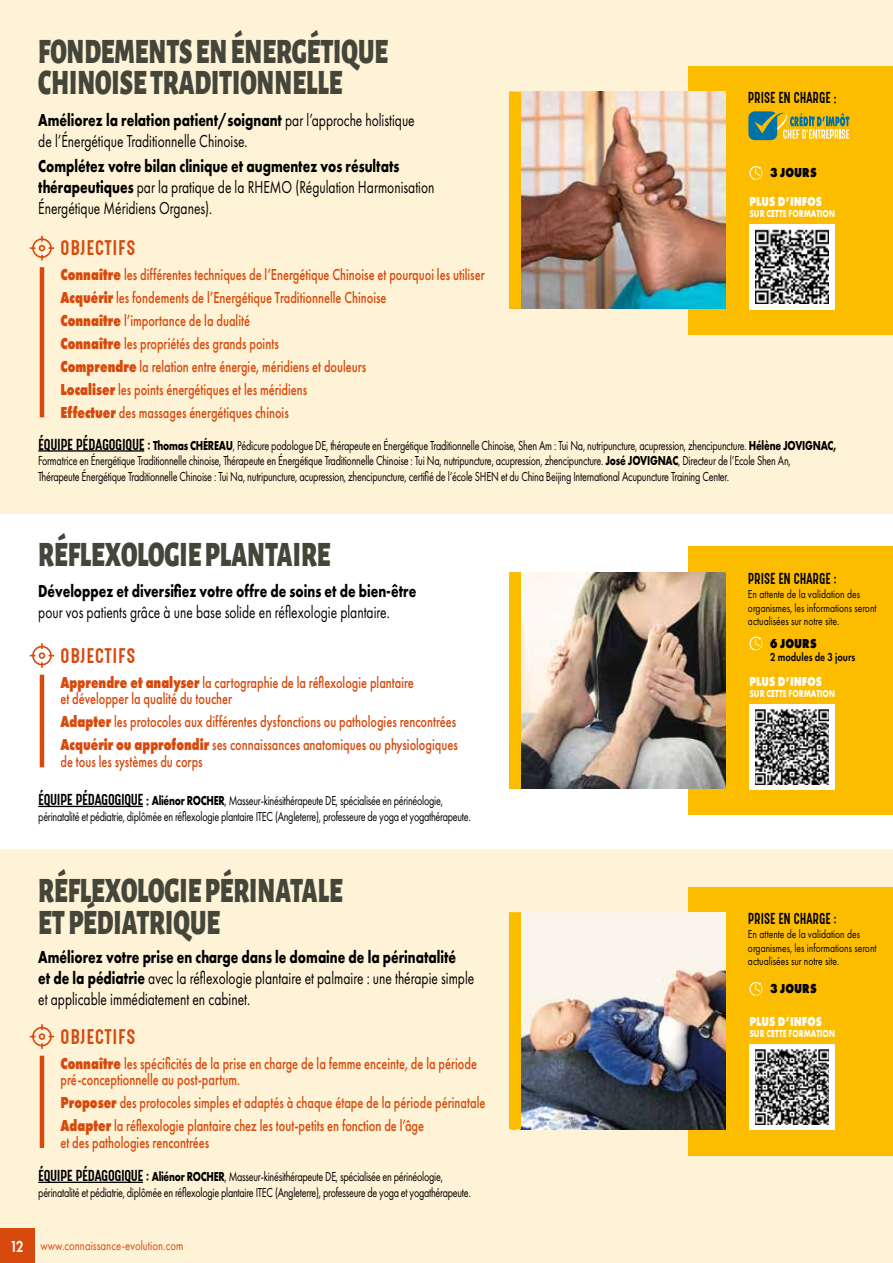
<style>
.page{position:relative;width:893px;height:1263px;background:#fff}
.page>*{position:absolute;margin:0;border:0;box-sizing:border-box;transform-origin:0 0}
.t1{font:900 36px/31.5px "Alegreya Sans";color:#44463a;scale:.7 1}
.t2{font:18px/21px "Futura PT";color:#000;scale:.75 1}
.t3{font:700 18px "Futura PT";color:#000;scale:.75 1}
.t4{font:18px "Gotcha Gothic";letter-spacing:.05em;color:#d7490c}
.t5{font:500 16.5px/23px "Futura PT";color:#d7490c;scale:.75 1}
.t6{font:13.5px/15.8px "Futura PT";letter-spacing:-.02em;color:#000;scale:.75 1}
.t7{font:13.5px "Gotcha Gothic";color:#000;scale:.9 1}
.t8{font:800 13.5px "Futura PT";color:#fff;scale:.75 1}
.t9{font:13.5px "Futura PT";color:#d7490c;scale:.8 1}
.t10{font:800 13.5px "Futura PT";color:#000;scale:.8 1}
.t11{font:12px/13.5px "Futura PT";color:#000;scale:.8 1}
.t12{font:600 12px "Futura PT";color:#000;scale:.8 1}
.t13{font:700 10.5px "Futura PT";color:#fff;scale:.75 1}
.s1{font-weight:700}
.s2{font-weight:800}
.s3{font-family:"Gotcha Gothic"}
.s4{font-weight:600;font-size:16.5px;color:#fff}
</style>
<div class="page">
<hr style="left:892px;top:731px;width:1px;height:532px;background:#fff3d7">
<div style="left:0;top:0;width:893px;height:513px;background:#fff3d7"></div>
<div style="left:0;top:849px;width:893px;height:414px;background:#fff3d7"></div>
<svg style="left:30px;top:236px;width:24px;height:24px"></svg>
<svg style="left:30px;top:643px;width:24px;height:25px"></svg>
<svg style="left:30px;top:1024px;width:24px;height:25px"></svg>
<hr style="left:40px;top:267px;width:4px;height:150px;background:#d7490c">
<hr style="left:40px;top:675px;width:4px;height:92px;background:#d7490c">
<hr style="left:40px;top:1056px;width:4px;height:92px;background:#d7490c">
<hr style="left:38px;top:450px;width:106px;height:2px;background:#000">
<hr style="left:38px;top:806px;width:105px;height:1px;background:#000">
<hr style="left:38px;top:1182px;width:105px;height:1px;background:#000">
<div style="left:0;top:1229px;width:34px;height:34px;background:#d7490c"></div>
<div style="left:688px;top:66px;width:205px;height:269px;background:#fcbd00"></div>
<div style="left:749px;top:224px;width:85px;height:85px;background:#fff"></div>
<img style="left:755px;top:230px;width:74px;height:74px">
<svg style="left:749px;top:166px;width:14px;height:14px"></svg>
<img style="left:521px;top:92px;width:205px;height:217px">
<div style="left:509px;top:92px;width:12px;height:217px;background:#fcbd00"></div>
<div style="left:688px;top:547px;width:205px;height:268px;background:#fcbd00"></div>
<div style="left:749px;top:704px;width:85px;height:85px;background:#fff"></div>
<img style="left:755px;top:710px;width:74px;height:74px">
<svg style="left:749px;top:636px;width:14px;height:14px"></svg>
<img style="left:521px;top:572px;width:205px;height:217px">
<div style="left:509px;top:572px;width:12px;height:217px;background:#fcbd00"></div>
<svg style="left:748px;top:111px;width:101px;height:29px"></svg>
<div style="left:688px;top:887px;width:205px;height:268px;background:#fcbd00"></div>
<div style="left:749px;top:1044px;width:85px;height:85px;background:#fff"></div>
<img style="left:755px;top:1050px;width:74px;height:74px">
<svg style="left:749px;top:982px;width:14px;height:14px"></svg>
<img style="left:521px;top:912px;width:205px;height:217px">
<div style="left:509px;top:912px;width:12px;height:217px;background:#fcbd00"></div>
<h1 class="t1" style="left:38px;top:32px;width:501px">FONDEMENTS EN ÉNERGÉTIQUE<br>CHINOISE TRADITIONNELLE</h1>
<h2 class="t2" style="left:38px;top:110px;width:503px"><span class="s1">Améliorez la relation patient/soignant</span> par l’approche holistique de l’Énergétique Traditionnelle Chinoise.</h2>
<h2 class="t2" style="left:38px;top:156px;width:530px"><span class="s1">Complétez votre bilan clinique et augmentez vos résultats thérapeutiques</span> par la pratique de la RHEMO (Régulation Harmonisation<br>Énergétique Méridiens Organes).</h2>
<h2 class="t4" style="left:60px;top:234px;width:77px">OBJECTIFS</h2>
<p class="t5" style="left:60px;top:263px;width:567px"><span class="s2">Connaître</span> les différentes techniques de l’Energétique Chinoise et pourquoi les utiliser <span class="s2">Acquérir</span> les fondements de l’Energétique Traditionnelle Chinoise<br><span class="s2">Connaître</span> l’importance de la dualité<br><span class="s2">Connaître</span> les propriétés des grands points<br><span class="s2">Comprendre</span> la relation entre énergie, méridiens et douleurs<br><span class="s2">Localiser</span> les points énergétiques et les méridiens<br><span class="s2">Effectuer</span> des massages énergétiques chinois</p>
<p class="t7" style="left:748px;top:88px;width:100px">PRISE EN CHARGE :</p>
<p class="t10" style="left:770px;top:164px;width:60px">3 JOURS</p>
<p class="t8" style="left:749px;top:192px;width:98px">PLUS D’INFOS</p>
<p class="t13" style="left:749px;top:207px;width:116px">SUR CETTE FORMATION</p>
<p class="t6" style="left:38px;top:437px;width:1066px"><span class="s3">ÉQUIPE PÉDAGOGIQUE :</span> <span class="s1">Thomas CHÉREAU</span>, Pédicure podologue DE, thérapeute en Énergétique Traditionnelle Chinoise, Shen Am : Tui Na, nutripuncture, acupression, zhencipuncture. <span class="s1">Hélène JOVIGNAC,<br></span>Formatrice en Énergétique Traditionnelle chinoise, Thérapeute en Énergétique Traditionnelle Chinoise : Tui Na, nutripuncture, acupression, zhencipuncture. <span class="s1">José JOVIGNAC</span>, Directeur de l’Ecole Shen An,<br>Thérapeute Énergétique Traditionnelle Chinoise : Tui Na, nutripuncture, acupression, zhencipuncture, certifié de l‘école SHEN et du China Beijing International Acupuncture Training Center.</p>
<h1 class="t1" style="left:38px;top:535px;width:419px">RÉFLEXOLOGIE PLANTAIRE</h1>
<h2 class="t3" style="left:38px;top:579px;width:506px">Développez et diversifiez votre offre de soins et de bien-être</h2>
<h2 class="t2" style="left:38px;top:601px;width:470px">pour vos patients grâce à une base solide en réflexologie plantaire.</h2>
<h2 class="t4" style="left:60px;top:642px;width:77px">OBJECTIFS</h2>
<p class="t5" style="left:60px;top:674px;width:473px;line-height:16.5px"><span class="s2">Apprendre et analyser</span> la cartographie de la réflexologie plantaire et développer la qualité du toucher</p>
<p class="t5" style="left:60px;top:710px;width:531px"><span class="s2">Adapter</span> les protocoles aux différentes dysfonctions ou pathologies rencontrées<br><span class="s2">Acquérir ou approfondir</span> ses connaissances anatomiques ou physiologiques</p>
<p class="t5" style="left:60px;top:750px;width:191px">de tous les systèmes du corps</p>
<p class="t6" style="left:38px;top:793px;width:578px"><span class="s3">ÉQUIPE PÉDAGOGIQUE :</span> <span class="s1">Aliénor ROCHER</span>, Masseur-kinésithérapeute DE, spécialisée en périnéologie, périnatalité et pédiatrie, diplômée en réflexologie plantaire ITEC (Angleterre), professeure de yoga et yogathérapeute.</p>
<h1 class="t1" style="left:38px;top:872px;width:437px">RÉFLEXOLOGIE PÉRINATALE<br>ET PÉDIATRIQUE</h1>
<h2 class="t2" style="left:38px;top:946px;width:583px"><span class="s1">Améliorez votre prise en charge dans le domaine de la périnatalité<br>et de la pédiatrie</span> avec la réflexologie plantaire et palmaire : une thérapie simple et applicable immédiatement en cabinet.</h2>
<h2 class="t4" style="left:60px;top:1023px;width:77px">OBJECTIFS</h2>
<p class="t5" style="left:60px;top:1055px;width:557px;line-height:16.5px"><span class="s2">Connaître</span> les spécificités de la prise en charge de la femme enceinte, de la période pré-conceptionnelle au post-partum.</p>
<p class="t5" style="left:60px;top:1091px;width:568px"><span class="s2">Proposer</span> des protocoles simples et adaptés à chaque étape de la période périnatale<br><span class="s2">Adapter</span> la réflexologie plantaire chez les tout-petits en fonction de l’âge</p>
<p class="t5" style="left:60px;top:1131px;width:200px">et des pathologies rencontrées</p>
<p class="t6" style="left:38px;top:1168px;width:578px"><span class="s3">ÉQUIPE PÉDAGOGIQUE :</span> <span class="s1">Aliénor ROCHER</span>, Masseur-kinésithérapeute DE, spécialisée en périnéologie, périnatalité et pédiatrie, diplômée en réflexologie plantaire ITEC (Angleterre), professeure de yoga et yogathérapeute.</p>
<p class="t9" style="left:10px;top:1238px;width:218px"><span class="s4">12</span> www.connaissance-evolution.com</p>
<p class="t7" style="left:748px;top:568px;width:100px">PRISE EN CHARGE :</p>
<p class="t11" style="left:748px;top:587px;width:162px">En attente de la validation des organismes, les informations seront actualisées sur notre site.</p>
<p class="t10" style="left:770px;top:635px;width:60px">6 JOURS</p>
<p class="t12" style="left:770px;top:649px;width:108px">2 modules de 3 jours</p>
<p class="t8" style="left:749px;top:672px;width:98px">PLUS D’INFOS</p>
<p class="t13" style="left:749px;top:687px;width:116px">SUR CETTE FORMATION</p>
<p class="t7" style="left:748px;top:908px;width:100px">PRISE EN CHARGE :</p>
<p class="t11" style="left:748px;top:927px;width:162px">En attente de la validation des organismes, les informations seront actualisées sur notre site.</p>
<p class="t10" style="left:770px;top:980px;width:60px">3 JOURS</p>
<p class="t8" style="left:749px;top:1012px;width:98px">PLUS D’INFOS</p>
<p class="t13" style="left:749px;top:1027px;width:116px">SUR CETTE FORMATION</p>
</div>
